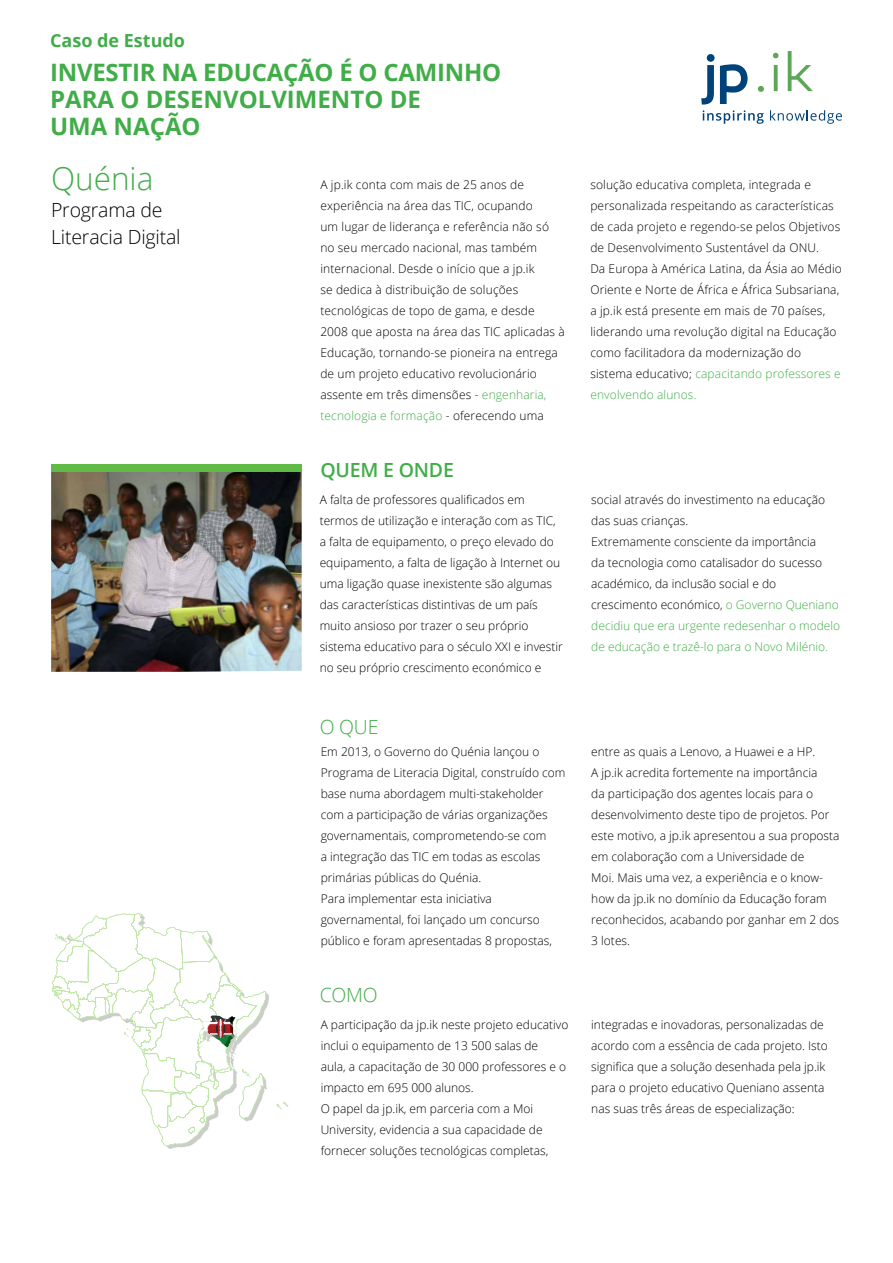
<style>
.page{position:relative;width:893px;height:1263px;background:#fff}
.page>*{position:absolute;margin:0;border:0;box-sizing:border-box;transform-origin:0 0}
.t1{font:300 31.5px "Open Sans";color:#41ad49}
.t2{font:700 24px/27px "Open Sans";color:#41ad49}
.t3{font:300 19.5px/27px "Open Sans";letter-spacing:-.01em;color:#000}
.t4{font:600 19.5px "Open Sans";letter-spacing:-.01em;color:#41ad49}
.t5{font:300 19.5px "Open Sans";letter-spacing:-.01em;color:#41ad49}
.t6{font:700 18px "Open Sans";color:#41ad49}
.t7{font:300 12px/21px "Open Sans";color:#000}
.s1{color:#41ad49}
</style>
<div class="page">
<img style="left:51px;top:472px;width:251px;height:200px">
<div style="left:51px;top:464px;width:251px;height:8px;background:#5fbb46"></div>
<svg style="left:52px;top:913px;width:237px;height:236px"></svg>
<img style="left:199px;top:1015px;width:15px;height:50px">
<svg style="left:770px;top:110px;width:72px;height:14px"></svg>
<div style="left:707px;top:54px;width:8px;height:8px;background:#00437b;border-radius:50%"></div>
<svg style="left:701px;top:64px;width:63px;height:60px"></svg>
<svg style="left:773px;top:53px;width:5px;height:38px"></svg>
<svg style="left:788px;top:51px;width:25px;height:40px"></svg>
<h3 class="t6" style="left:50px;top:28px;width:137px">Caso de Estudo</h3>
<h2 class="t2" style="left:50px;top:59px;width:453px">INVESTIR NA EDUCAÇÃO É O CAMINHO<br>PARA O DESENVOLVIMENTO DE<br>UMA NAÇÃO</h2>
<h1 class="t1" style="left:51px;top:157px;width:104px">Quénia</h1>
<h3 class="t3" style="left:51px;top:196px;width:131px">Programa de<br>Literacia Digital</h3>
<p class="t7" style="left:320px;top:174px;width:246px">A jp.ik conta com mais de 25 anos de experiência na área das TIC, ocupando<br>um lugar de liderança e referência não só no seu mercado nacional, mas também internacional. Desde o início que a jp.ik<br>se dedica à distribuição de soluções tecnológicas de topo de gama, e desde 2008 que aposta na área das TIC aplicadas à Educação, tornando-se pioneira na entrega de um projeto educativo revolucionário assente em três dimensões - <span class="s1">engenharia, tecnologia e formação</span> - oferecendo uma</p>
<h3 class="t4" style="left:320px;top:456px;width:135px">QUEM E ONDE</h3>
<p class="t7" style="left:320px;top:489px;width:245px">A falta de professores qualificados em termos de utilização e interação com as TIC, a falta de equipamento, o preço elevado do equipamento, a falta de ligação à Internet ou uma ligação quase inexistente são algumas das características distintivas de um país muito ansioso por trazer o seu próprio sistema educativo para o século XXI e investir no seu próprio crescimento económico e</p>
<h3 class="t5" style="left:320px;top:714px;width:60px">O QUE</h3>
<p class="t7" style="left:321px;top:741px;width:246px">Em 2013, o Governo do Quénia lançou o Programa de Literacia Digital, construído com base numa abordagem multi-stakeholder com a participação de várias organizações governamentais, comprometendo-se com<br>a integração das TIC em todas as escolas primárias públicas do Quénia.<br>Para implementar esta iniciativa governamental, foi lançado um concurso público e foram apresentadas 8 propostas,</p>
<h3 class="t5" style="left:320px;top:981px;width:60px">COMO</h3>
<p class="t7" style="left:321px;top:1014px;width:249px">A participação da jp.ik neste projeto educativo inclui o equipamento de 13 500 salas de<br>aula, a capacitação de 30 000 professores e o impacto em 695 000 alunos.<br>O papel da jp.ik, em parceria com a Moi University, evidencia a sua capacidade de fornecer soluções tecnológicas completas,</p>
<p class="t7" style="left:590px;top:174px;width:253px">solução educativa completa, integrada e personalizada respeitando as características de cada projeto e regendo-se pelos Objetivos de Desenvolvimento Sustentável da ONU.<br>Da Europa à América Latina, da Ásia ao Médio Oriente e Norte de África e África Subsariana, a jp.ik está presente em mais de 70 países, liderando uma revolução digital na Educação como facilitadora da modernização do sistema educativo; <span class="s1">capacitando professores e envolvendo alunos.</span></p>
<p class="t7" style="left:591px;top:489px;width:251px">social através do investimento na educação das suas crianças.<br>Extremamente consciente da importância<br>da tecnologia como catalisador do sucesso académico, da inclusão social e do crescimento económico, <span class="s1">o Governo Queniano decidiu que era urgente redesenhar o modelo de educação e trazê-lo para o Novo Milénio.</span></p>
<p class="t7" style="left:591px;top:741px;width:250px">entre as quais a Lenovo, a Huawei e a HP.<br>A jp.ik acredita fortemente na importância<br>da participação dos agentes locais para o desenvolvimento deste tipo de projetos. Por este motivo, a jp.ik apresentou a sua proposta em colaboração com a Universidade de<br>Moi. Mais uma vez, a experiência e o know&shy;how da jp.ik no domínio da Educação foram reconhecidos, acabando por ganhar em 2 dos 3 lotes.</p>
<p class="t7" style="left:591px;top:1014px;width:238px">integradas e inovadoras, personalizadas de acordo com a essência de cada projeto. Isto significa que a solução desenhada pela jp.ik para o projeto educativo Queniano assenta nas suas três áreas de especialização:</p>
</div>
